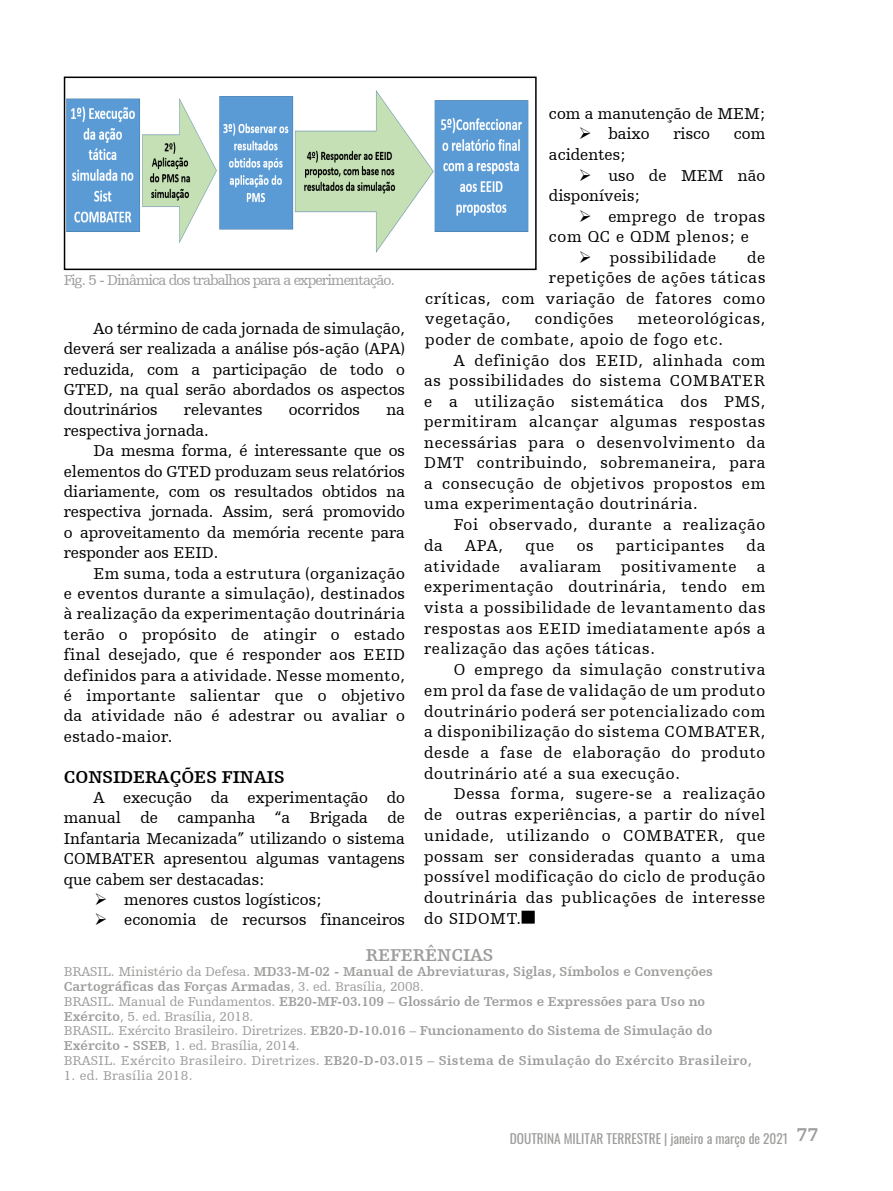
<style>
.page{position:relative;width:893px;height:1191px;background:#fff}
.page>*{position:absolute;margin:0;border:0;box-sizing:border-box;transform-origin:0 0}
.t1{font:700 18px "Humanist Slabserif 712 BT";color:#000}
.t2{font:700 18px "Humanist Slabserif 712 BT";color:#9d9d9c}
.t3{font:16.5px/20.4px "Humanist Slabserif 712 BT";letter-spacing:.04em;color:#000;text-align:justify}
.t4{font:16.5px/20.5px "Humanist Slabserif 712 BT";color:#000}
.t5{font:15px "Humanist Slabserif 712 BT";letter-spacing:-.06em;color:#9d9d9c}
.t6{font:700 13.5px/14.9px "Humanist Slabserif 712 BT";color:#9d9d9c}
.t7{font:700 13.5px "Humanist Slabserif 712 BT";letter-spacing:.025em;color:#9d9d9c}
.t8{font:13.5px "Humanist Slabserif 712 BT";letter-spacing:.025em;color:#9d9d9c}
.t9{font:13.35px "Oswald";color:#9d9d9c}
.s1{font-weight:400}
</style>
<div class="page">
<img style="left:63px;top:76px;width:474px;height:188px">
<div style="left:522px;top:911px;width:12px;height:12px;background:#000"></div>
<div style="left:522px;top:910px;width:13px;height:13px;border:2px solid #000"></div>
<div style="left:64px;top:77px;width:473px;height:193px;border:2px solid #000"></div>
<p class="t4" style="left:549px;top:103px;width:218px">com a manutenção de MEM;</p>
<p class="t3" style="left:579px;top:123px;width:72px">➢ baixo</p>
<p class="t3" style="left:673px;top:123px;width:38px">risco</p>
<p class="t3" style="left:734px;top:123px;width:33px">com</p>
<p class="t4" style="left:549px;top:144px;width:78px">acidentes;</p>
<p class="t4" style="left:549px;top:164px;width:218px;text-indent:30px">➢ uso de MEM não disponíveis;</p>
<p class="t3" style="left:549px;top:206px;width:218px;text-indent:30px">➢ emprego de tropas com QC e QDM plenos; e</p>
<p class="t3" style="left:579px;top:247px;width:139px">➢ possibilidade</p>
<p class="t3" style="left:747px;top:247px;width:20px">de</p>
<p class="t3" style="left:549px;top:267px;width:218px">repetições de ações táticas</p>
<p class="t3" style="left:425px;top:288px;width:342px">críticas, com variação de fatores como</p>
<p class="t3" style="left:425px;top:308px;width:87px">vegetação,</p>
<p class="t3" style="left:535px;top:308px;width:81px">condições</p>
<p class="t5" style="left:64px;top:270px;width:333px">Fig. 5 - Dinâmica dos trabalhos para a experimentação.</p>
<p class="t3" style="left:425px;top:308px;width:342px;text-indent:213px">meteorológicas, poder de combate, apoio de fogo etc.</p>
<p class="t3" style="left:424px;top:349px;width:343px;text-indent:30px">A definição dos EEID, alinhada com as possibilidades do sistema COMBATER e a utilização sistemática dos PMS, permitiram alcançar algumas respostas necessárias para o desenvolvimento da DMT contribuindo, sobremaneira, para a consecução de objetivos propostos em uma experimentação doutrinária.</p>
<p class="t3" style="left:454px;top:514px;width:313px">Foi observado, durante a realização</p>
<p class="t3" style="left:424px;top:535px;width:20px">da</p>
<p class="t3" style="left:465px;top:535px;width:39px">APA,</p>
<p class="t3" style="left:526px;top:535px;width:30px">que</p>
<p class="t3" style="left:577px;top:535px;width:18px">os</p>
<p class="t3" style="left:616px;top:535px;width:110px">participantes</p>
<p class="t3" style="left:64px;top:318px;width:343px;text-indent:30px">Ao término de cada jornada de simulação, deverá ser realizada a análise pós-ação (APA) reduzida, com a participação de todo o GTED, na qual serão abordados os aspectos doutrinários</p>
<p class="t4" style="left:184px;top:399px;width:80px">relevantes</p>
<p class="t4" style="left:289px;top:399px;width:73px">ocorridos</p>
<p class="t3" style="left:386px;top:399px;width:20px">na</p>
<p class="t4" style="left:64px;top:420px;width:147px">respectiva jornada.</p>
<p class="t3" style="left:64px;top:440px;width:343px;text-indent:30px">Da mesma forma, é interessante que os elementos do GTED produzam seus relatórios diariamente, com os resultados obtidos na respectiva jornada. Assim, será promovido o aproveitamento da memória recente para responder aos EEID.</p>
<p class="t3" style="left:64px;top:562px;width:343px;text-indent:30px">Em suma, toda a estrutura (organização e eventos durante a simulação), destinados à realização da experimentação doutrinária terão o propósito de atingir o estado final desejado, que é responder aos EEID definidos para a atividade. Nesse momento, é importante salientar que o objetivo da atividade não é adestrar ou avaliar o estado-maior.</p>
<p class="t1" style="left:64px;top:765px;width:222px">CONSIDERAÇÕES FINAIS</p>
<p class="t3" style="left:64px;top:787px;width:343px;text-indent:30px">A execução da experimentação do manual de campanha “a Brigada de Infantaria Mecanizada” utilizando o sistema COMBATER apresentou algumas vantagens que cabem ser destacadas:</p>
<p class="t4" style="left:95px;top:889px;width:229px">➢ menores custos logísticos;</p>
<p class="t4" style="left:95px;top:909px;width:312px">➢ economia de recursos financeiros</p>
<p class="t3" style="left:424px;top:535px;width:343px;text-indent:322px">da atividade avaliaram positivamente a experimentação doutrinária, tendo em vista a possibilidade de levantamento das respostas aos EEID imediatamente após a realização das ações táticas.</p>
<p class="t3" style="left:424px;top:659px;width:343px;text-indent:30px">O emprego da simulação construtiva em prol da fase de validação de um produto doutrinário poderá ser potencializado com a disponibilização do sistema COMBATER, desde a fase de elaboração do produto doutrinário até a sua execução.</p>
<p class="t3" style="left:424px;top:783px;width:343px;text-indent:30px">Dessa forma, sugere-se a realização de outras experiências, a partir do nível unidade, utilizando o COMBATER, que possam ser consideradas quanto a uma possível modificação do ciclo de produção doutrinária das publicações de interesse do SIDOMT.</p>
<p class="t2" style="left:366px;top:944px;width:129px">REFERÊNCIAS</p>
<p class="t6" style="left:64px;top:963px;width:651px"><span class="s1">BRASIL. Ministério da Defesa.</span> MD33-M-02 - Manual de Abreviaturas, Siglas, Símbolos e Convenções<br>Cartográficas das Forças Armadas<span class="s1">, 3. ed. Brasília, 2008.</span></p>
<p class="t6" style="left:64px;top:993px;width:643px"><span class="s1">BRASIL. Manual de Fundamentos.</span> EB20-MF-03.109 – Glossário de Termos e Expressões para Uso no<br>Exército<span class="s1">, 5. ed. Brasília, 2018.</span></p>
<p class="t6" style="left:64px;top:1023px;width:650px"><span class="s1">BRASIL. Exército Brasileiro. Diretrizes.</span> EB20-D-10.016 – Funcionamento do Sistema de Simulação do<br>Exército - SSEB<span class="s1">, 1. ed. Brasília, 2014.</span></p>
<p class="t7" style="left:64px;top:1052px;width:689px"><span class="s1">BRASIL. Exército Brasileiro. Diretrizes.</span> EB20-D-03.015 – Sistema de Simulação do Exército Brasileiro,</p>
<p class="t8" style="left:64px;top:1067px;width:130px">1. ed. Brasília 2018.</p>
<p class="t9" style="left:510px;top:1126px;width:310px">DOUTRINA MILITAR TERRESTRE | janeiro a março de 2021 <sup>77</sup></p>
</div>
